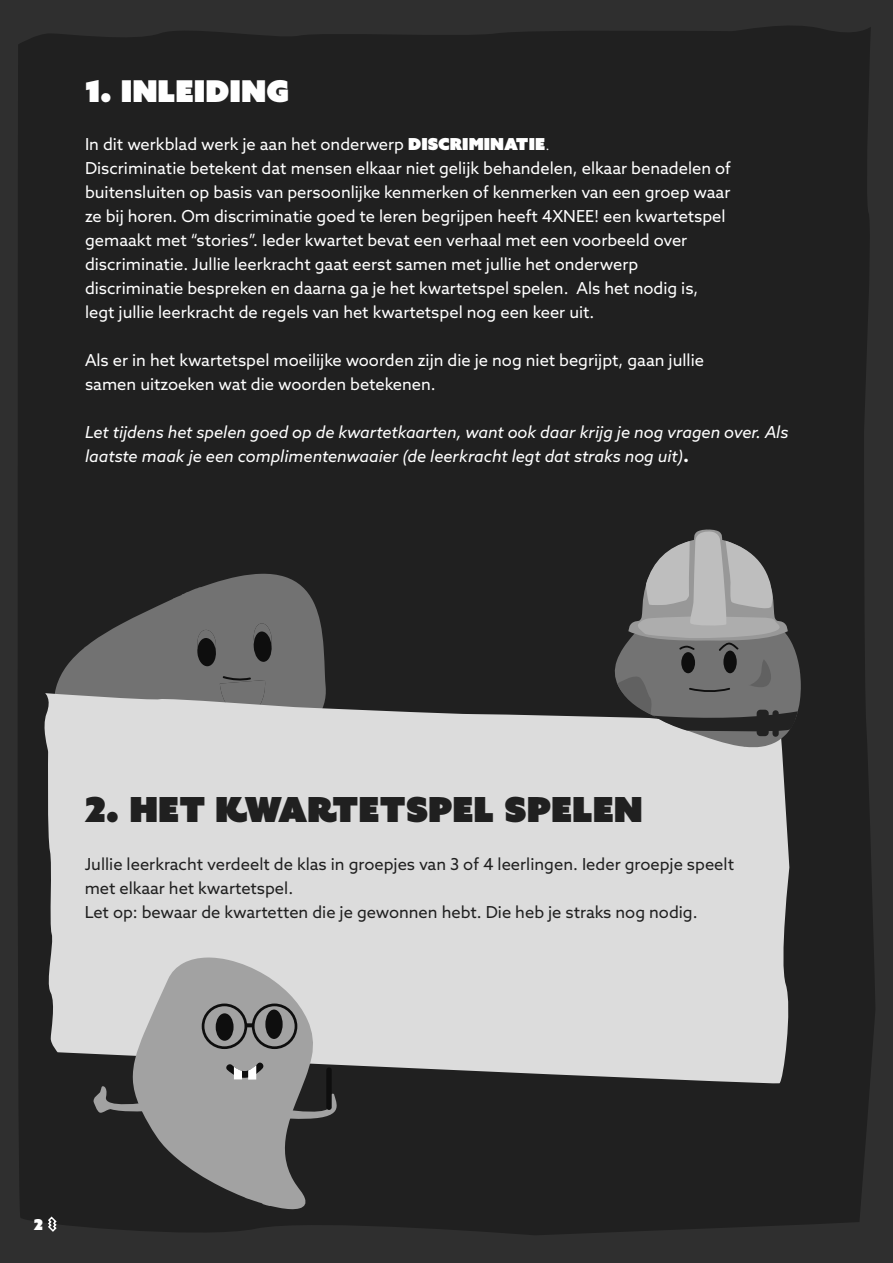
<style>
.page{position:relative;width:893px;height:1263px;background:#2f2f2f}
.page>*{position:absolute;margin:0;border:0;box-sizing:border-box;transform-origin:0 0}
.t1{font:34.5px "Azo Sans Uber";color:#202020}
.t2{font:30px "Azo Sans Uber";color:#fff}
.t3{font:16.5px/24px "Azo Sans";color:#fff}
.t4{font:16.5px/24px "Azo Sans";color:#202020}
.t5{font:italic 16.5px/24px "Azo Sans";color:#fff}
.t6{font:15px "Azo Sans Uber";color:#fff}
.s1{font-family:"Azo Sans Uber"}
.s2{font-weight:300}
.s3{font-weight:900;font-style:normal}
.s4{font-size:16.5px}
</style>
<div class="page">
<div style="left:18px;top:26px;width:857px;height:1209px;background:#202020"></div>
<svg style="left:54px;top:574px;width:273px;height:119px;fill:#727272"></svg>
<svg style="left:197px;top:629px;width:19px;height:38px"></svg>
<svg style="left:253px;top:623px;width:19px;height:39px"></svg>
<svg style="left:41px;top:693px;width:752px;height:392px;background:#cdcdcd"></svg>
<svg style="left:133px;top:957px;width:181px;height:252px;fill:#a2a2a2"></svg>
<svg style="left:200px;top:1002px;width:99px;height:48px;background:#727272"></svg>
<svg style="left:224px;top:1060px;width:41px;height:19px"></svg>
<svg style="left:286px;top:1092px;width:59px;height:29px"></svg>
<svg style="left:220px;top:1151px;width:9px;height:7px"></svg>
<div style="left:326px;top:1067px;width:6px;height:43px;background:#0e0e0e;border-radius:3px"></div>
<svg style="left:90px;top:1085px;width:58px;height:29px"></svg>
<svg style="left:614px;top:529px;width:187px;height:218px"></svg>
<svg style="left:220px;top:676px;width:46px;height:41px;background:#919191"></svg>
<h2 class="t2" style="left:85px;top:71px;width:205px">1. INLEIDING</h2>
<p class="t3" style="left:85px;top:132px;width:647px">In dit werkblad werk je aan het onderwerp <span class="s1">DISCRIMINATIE</span><span class="s2">.<br></span>Discriminatie betekent dat mensen elkaar niet gelijk behandelen, elkaar benadelen of buitensluiten op basis van persoonlijke kenmerken of kenmerken van een groep waar ze bij horen. Om discriminatie goed te leren begrijpen heeft 4XNEE! een kwartetspel gemaakt met “stories”. Ieder kwartet bevat een verhaal met een voorbeeld over discriminatie. Jullie leerkracht gaat eerst samen met jullie het onderwerp discriminatie bespreken en daarna ga je het kwartetspel spelen. Als het nodig is, legt jullie leerkracht de regels van het kwartetspel nog een keer uit.</p>
<p class="t3" style="left:85px;top:348px;width:620px">Als er in het kwartetspel moeilijke woorden zijn die je nog niet begrijpt, gaan jullie samen uitzoeken wat die woorden betekenen.</p>
<p class="t5" style="left:85px;top:420px;width:705px">Let tijdens het spelen goed op de kwartetkaarten, want ook daar krijg je nog vragen over. Als laatste maak je een complimentenwaaier (de leerkracht legt dat straks nog uit)<span class="s3">.</span></p>
<h1 class="t1" style="left:85px;top:786px;width:560px">2. HET KWARTETSPEL SPELEN</h1>
<p class="t4" style="left:85px;top:852px;width:651px">Jullie leerkracht verdeelt de klas in groepjes van 3 of 4 leerlingen. Ieder groepje speelt met elkaar het kwartetspel.<br>Let op: bewaar de kwartetten die je gewonnen hebt. Die heb je straks nog nodig.</p>
<p class="t6" style="left:34px;top:1215px;width:25px">2 <span class="s4">•</span></p>
</div>
